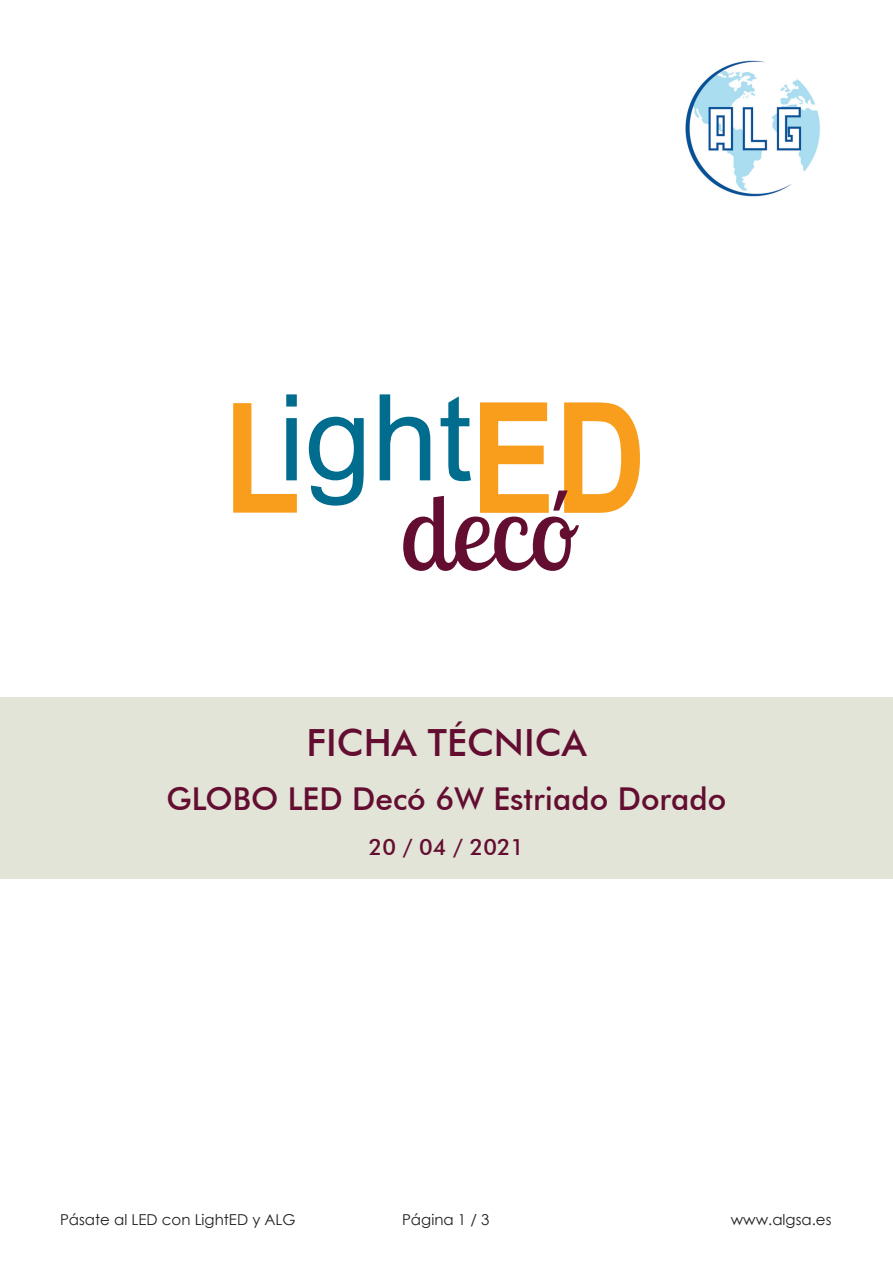
<style>
.page{position:relative;width:893px;height:1263px;background:#fff}
.page>*{position:absolute;margin:0;border:0;box-sizing:border-box;transform-origin:0 0}
.t1{font:500 37.5px "Futura BT";color:#630e31}
.t2{font:500 31.5px "Futura BT";color:#630e31}
.t3{font:500 22.5px "Futura BT";color:#630e31}
.t4{font:15px "Century Gothic";color:#231f20}
</style>
<div class="page">
<div style="left:0;top:697px;width:893px;height:182px;background:#e3e4d8"></div>
<svg style="left:233px;top:394px;width:64px;height:119px"></svg>
<svg style="left:309px;top:417px;width:55px;height:89px"></svg>
<svg style="left:380px;top:394px;width:260px;height:177px"></svg>
<img style="left:685px;top:60px;width:135px;height:137px">
<h1 class="t1" style="left:306px;top:719px;width:282px">FICHA TÉCNICA</h1>
<h2 class="t2" style="left:167px;top:780px;width:561px">GLOBO LED Decó 6W Estriado Dorado</h2>
<h3 class="t3" style="left:369px;top:833px;width:157px">20 / 04 / 2021</h3>
<p class="t4" style="left:60px;top:1209px;width:237px">Pásate al LED con LightED y ALG</p>
<p class="t4" style="left:402px;top:1209px;width:89px">Página 1 / 3</p>
<p class="t4" style="left:731px;top:1209px;width:102px">www.algsa.es</p>
</div>
